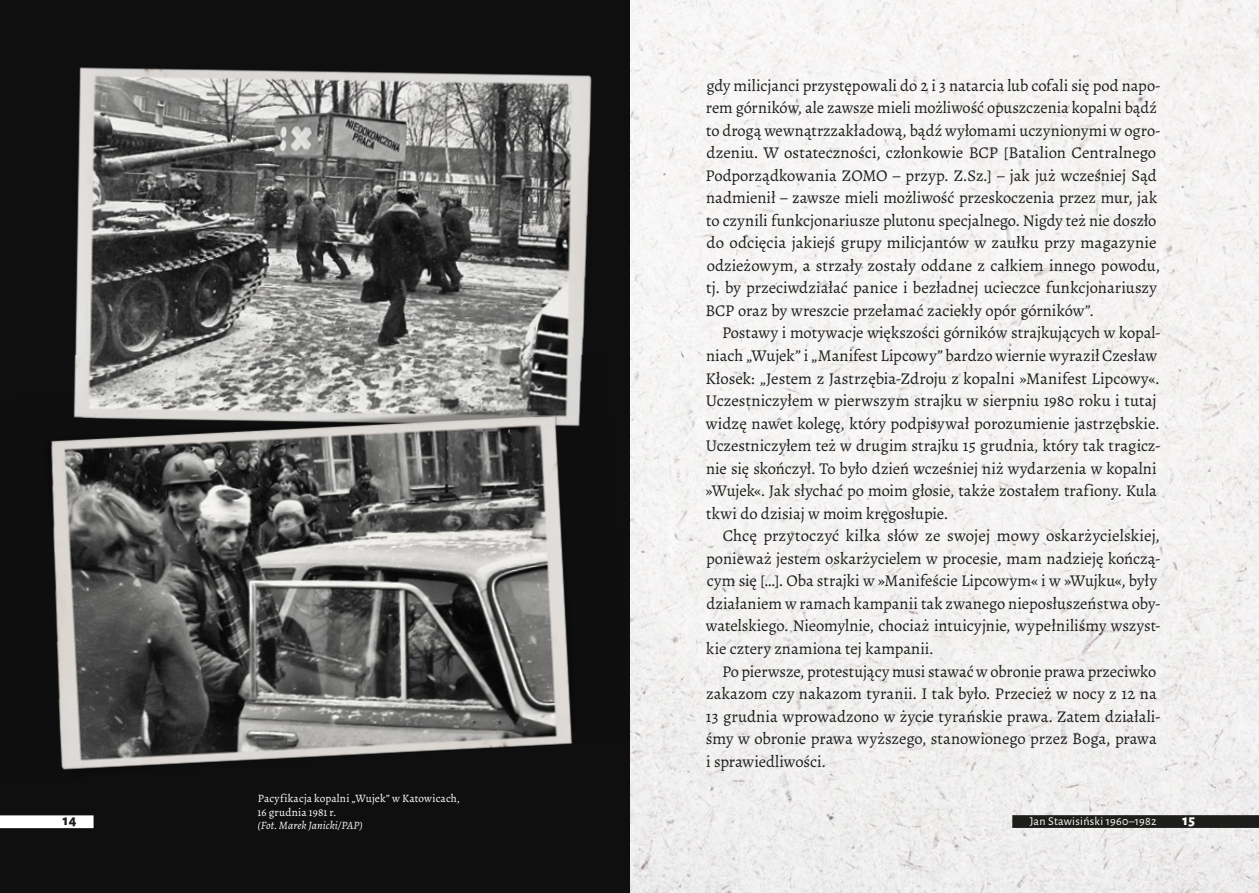
<style>
.page{position:relative;width:1259px;height:893px;background:#fff}
.page>*{position:absolute;margin:0;border:0;box-sizing:border-box;transform-origin:0 0}
.Akapit{font:16.5px/22.5px "Alegreya";letter-spacing:-.005em;color:#1d1d1b}
.Akapit__15{font:16.5px/22.5px "Alegreya";letter-spacing:-.005em;color:#1d1d1b}
.t1{font:800 15px "Alegreya Sans";color:#1d1d1b}
.t2{font:800 15px "Alegreya Sans";color:#fff}
.t3{font:12px "Alegreya Sans";letter-spacing:.025em;color:#fff}
.Podpisy{font:11.25px/13.5px "Alegreya";letter-spacing:.01em;color:#fff}
.s1{font-style:italic}
</style>
<div class="page">
<img style="left:629px;top:0;width:630px;height:893px">
<div style="left:0;top:0;width:629px;height:893px;background:#0e0f0e"></div>
<img style="left:74px;top:67px;width:518px;height:289px">
<img style="left:74px;top:356px;width:559px;height:428px">
<img style="left:51px;top:387px;width:557px;height:397px">
<div style="left:1012px;top:815px;width:247px;height:13px;background:#1d1d1b"></div>
<div style="left:0;top:815px;width:94px;height:13px;background:#fff"></div>
<p class="Akapit__15" style="left:705px;top:74px;width:457px">gdy milicjanci przystępowali do 2 i 3 natarcia lub cofali się pod napo&shy;rem górników, ale zawsze mieli możliwość opuszczenia kopalni bądź to drogą wewnątrzzakładową, bądź wyłomami uczynionymi w ogro&shy;dzeniu. W ostateczności, członkowie BCP [Batalion Centralnego Podporządkowania ZOMO – przyp. Z.Sz.] – jak już wcześniej Sąd nadmienił – zawsze mieli możliwość przeskoczenia przez mur, jak to czynili funkcjonariusze plutonu specjalnego. Nigdy też nie doszło do odcięcia jakiejś grupy milicjantów w zaułku przy magazynie odzieżowym, a strzały zostały oddane z całkiem innego powodu, tj. by przeciwdziałać panice i bezładnej ucieczce funkcjonariuszy BCP oraz by wreszcie przełamać zaciekły opór górników”.</p>
<p class="Akapit" style="left:705px;top:322px;width:457px;text-indent:17px">Postawy i motywacje większości górników strajkujących w kopal&shy;niach „Wujek” i „Manifest Lipcowy” bardzo wiernie wyraził Czesław Kłosek: „Jestem z Jastrzębia-Zdroju z kopalni »Manifest Lipcowy«.<br>Uczestniczyłem w pierwszym strajku w sierpniu 1980 roku i tutaj widzę nawet kolegę, który podpisywał porozumienie jastrzębskie.<br>Uczestniczyłem też w drugim strajku 15 grudnia, który tak tragicz&shy;nie się skończył. To było dzień wcześniej niż wydarzenia w kopalni »Wujek«. Jak słychać po moim głosie, także zostałem trafiony. Kula tkwi do dzisiaj w moim kręgosłupie.</p>
<p class="Akapit" style="left:706px;top:525px;width:456px;text-indent:17px">Chcę przytoczyć kilka słów ze swojej mowy oskarżycielskiej, ponieważ jestem oskarżycielem w procesie, mam nadzieję kończą&shy;cym się […]. Oba strajki w »Manifeście Lipcowym« i w »Wujku«, były działaniem w ramach kampanii tak zwanego nieposłuszeństwa oby&shy;watelskiego. Nieomylnie, chociaż intuicyjnie, wypełniliśmy wszyst&shy;kie cztery znamiona tej kampanii.</p>
<p class="Akapit" style="left:706px;top:660px;width:456px;text-indent:16px">Po pierwsze, protestujący musi stawać w obronie prawa przeciwko zakazom czy nakazom tyranii. I tak było. Przecież w nocy z 12 na 13 grudnia wprowadzono w życie tyrańskie prawa. Zatem działali&shy;śmy w obronie prawa wyższego, stanowionego przez Boga, prawa i sprawiedliwości.</p>
<p class="Podpisy" style="left:257px;top:792px;width:204px">Pacyfikacja kopalni „Wujek” w Katowicach,<br>16 grudnia 1981 r.<br><span class="s1">(Fot. Marek Janicki/PAP)</span></p>
<p class="t1" style="left:63px;top:809px;width:15px">14</p>
<p class="t3" style="left:1029px;top:813px;width:128px">Jan Stawisiński 1960–1982</p>
<p class="t2" style="left:1182px;top:809px;width:14px">15</p>
</div>
